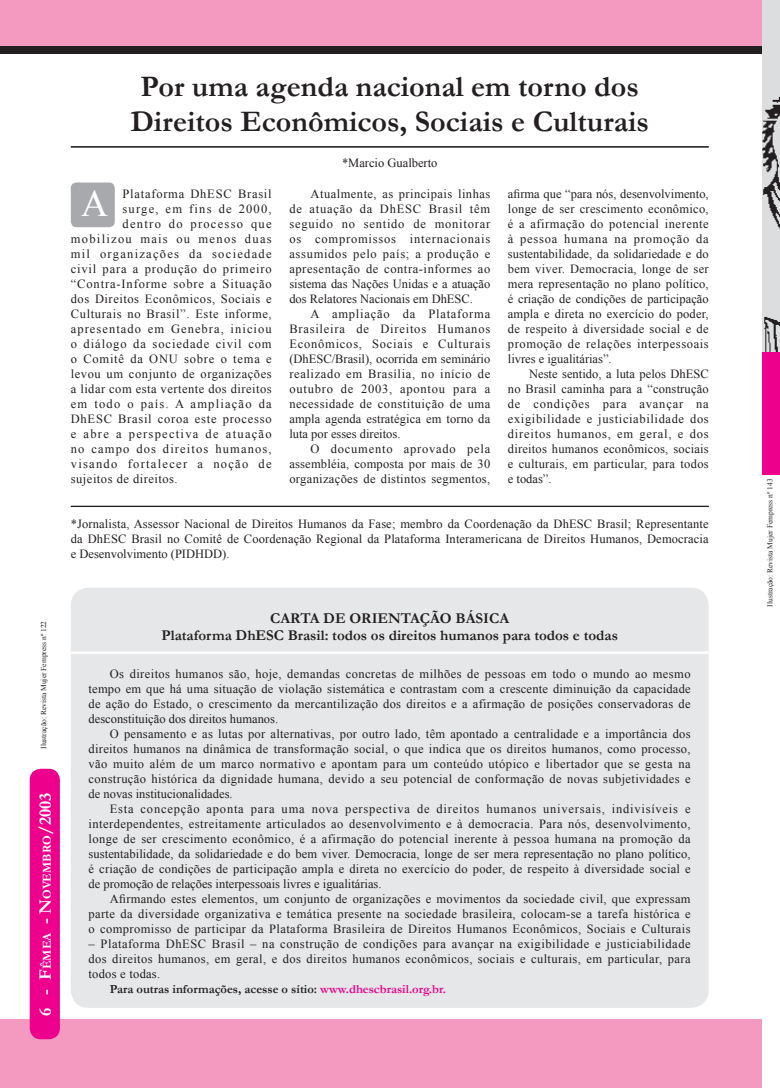
<style>
.page{position:relative;width:780px;height:1088px;background:#fff}
.page>*{position:absolute;margin:0;border:0;box-sizing:border-box;transform-origin:0 0}
.t1{font:37.5px "Times New Roman";color:#fff}
.t2{font:700 30px/35px "Garamond";color:#231f20;text-align:center}
.t3{font:700 15px/17.5px "Garamond";color:#231f20;text-align:center}
.t4{font:12.5px/15px "Times New Roman";letter-spacing:.035em;color:#231f20;text-align:justify}
.t5{font:12.5px "Times New Roman";letter-spacing:.1em;color:#231f20}
.t6{font:700 12.5px "Garamond";color:#231f20}
.t7{font:12.5px "Times New Roman";letter-spacing:.065em;color:#231f20}
.t8{font:12.5px "Times New Roman";letter-spacing:.06em;color:#231f20}
.t9{font:12.5px "Times New Roman";letter-spacing:.095em;color:#231f20}
.t10{font:12.5px "Times New Roman";letter-spacing:.07em;color:#231f20}
.t11{font:12.5px "Times New Roman";letter-spacing:.085em;color:#231f20}
.t12{font:12.5px "Times New Roman";letter-spacing:.075em;color:#231f20}
.t13{font:12.5px "Times New Roman";letter-spacing:.09em;color:#231f20}
.t14{font:12.5px "Times New Roman";letter-spacing:.105em;color:#231f20}
.t15{font:12.5px "Times New Roman";color:#231f20}
.t16{font:700 12.25px "Garamond";color:#fff}
.t17{font:7.5px "Times New Roman";color:#231f20}
.s1{font-size:17.5px}
.s2{color:#ec008c}
</style>
<div class="page">
<div style="left:762px;top:0;width:18px;height:369px;background:#dcddde"></div>
<img style="left:762px;top:96px;width:18px;height:256px">
<div style="left:762px;top:352px;width:18px;height:123px;background:#ec008c"></div>
<div style="left:0;top:0;width:762px;height:1087px;background:#f49ac1"></div>
<div style="left:0;top:48px;width:762px;height:970px;background:#fff"></div>
<div style="left:71px;top:587px;width:638px;height:420px;background:#e6e7e8;border-radius:18px"></div>
<div style="left:71px;top:182px;width:44px;height:45px;background:#a7a9ac;border-radius:6px"></div>
<div style="left:0;top:46px;width:762px;height:8px;background:#231f20"></div>
<hr style="left:71px;top:506px;width:638px;height:1px;background:#231f20">
<hr style="left:71px;top:651px;width:638px;height:3px;background:#fff">
<hr style="left:71px;top:146px;width:638px;height:1px;background:#231f20">
<div style="left:30px;top:768px;width:30px;height:271px;background:#ec008c;border-radius:11px"></div>
<h2 class="t2" style="left:131px;top:70px;width:520px">Por uma agenda nacional em torno dos<br>Direitos Econômicos, Sociais e Culturais</h2>
<p class="t8" style="left:123px;top:186px;width:151px">Plataforma DhESC Brasil</p>
<p class="t9" style="left:123px;top:201px;width:151px">surge, em fins de 2000,</p>
<p class="t14" style="left:123px;top:216px;width:151px">dentro do processo que</p>
<p class="t5" style="left:71px;top:231px;width:202px">mobilizou mais ou menos duas</p>
<p class="t5" style="left:71px;top:246px;width:202px">mil organizações da sociedade</p>
<p class="t7" style="left:71px;top:261px;width:202px">civil para a produção do primeiro</p>
<p class="t10" style="left:71px;top:276px;width:202px">“Contra-Informe sobre a Situação</p>
<p class="t4" style="left:71px;top:291px;width:202px">dos Direitos Econômicos, Sociais e</p>
<p class="t4" style="left:71px;top:306px;width:202px">Culturais no Brasil”. Este informe,</p>
<p class="t11" style="left:71px;top:321px;width:202px">apresentado em Genebra, iniciou</p>
<p class="t12" style="left:71px;top:336px;width:202px">o diálogo da sociedade civil com</p>
<p class="t7" style="left:71px;top:351px;width:202px">o Comitê da ONU sobre o tema e</p>
<p class="t4" style="left:71px;top:366px;width:202px">levou um conjunto de organizações</p>
<p class="t4" style="left:71px;top:381px;width:202px">a lidar com esta vertente dos direitos</p>
<p class="t9" style="left:71px;top:396px;width:202px">em todo o país. A ampliação da</p>
<p class="t8" style="left:71px;top:411px;width:202px">DhESC Brasil coroa este processo</p>
<p class="t5" style="left:71px;top:426px;width:202px">e abre a perspectiva de atuação</p>
<p class="t13" style="left:71px;top:441px;width:202px">no campo dos direitos humanos,</p>
<p class="t5" style="left:71px;top:456px;width:202px">visando fortalecer a noção de</p>
<p class="t4" style="left:71px;top:471px;width:108px">sujeitos de direitos.</p>
<h1 class="t1" style="left:81px;top:183px;width:29px">A</h1>
<p class="t15" style="left:342px;top:156px;width:97px">*Marcio Gualberto</p>
<p class="t4" style="left:289px;top:186px;width:202px;text-indent:21px">Atualmente, as principais linhas de atuação da DhESC Brasil têm seguido no sentido de monitorar os compromissos internacionais assumidos pelo país; a produção e apresentação de contra-informes ao sistema das Nações Unidas e a atuação dos Relatores Nacionais em DhESC.</p>
<p class="t4" style="left:289px;top:306px;width:202px;text-indent:21px">A ampliação da Plataforma Brasileira de Direitos Humanos Econômicos, Sociais e Culturais (DhESC/Brasil), ocorrida em seminário realizado em Brasília, no início de outubro de 2003, apontou para a necessidade de constituição de uma ampla agenda estratégica em torno da luta por esses direitos.</p>
<p class="t4" style="left:289px;top:441px;width:202px;text-indent:21px">O documento aprovado pela assembléia, composta por mais de 30 organizações de distintos segmentos,</p>
<p class="t4" style="left:508px;top:186px;width:202px">afirma que “para nós, desenvolvimento, longe de ser crescimento econômico, é a afirmação do potencial inerente à pessoa humana na promoção da sustentabilidade, da solidariedade e do bem viver. Democracia, longe de ser mera representação no plano político, é criação de condições de participação ampla e direta no exercício do poder, de respeito à diversidade social e de promoção de relações interpessoais livres e igualitárias”.</p>
<p class="t4" style="left:508px;top:366px;width:202px;text-indent:21px">Neste sentido, a luta pelos DhESC no Brasil caminha para a “construção de condições para avançar na exigibilidade e justiciabilidade dos direitos humanos, em geral, e dos direitos humanos econômicos, sociais e culturais, em particular, para todos e todas”.</p>
<p class="t4" style="left:71px;top:516px;width:639px">*Jornalista, Assessor Nacional de Direitos Humanos da Fase; membro da Coordenação da DhESC Brasil; Representante da DhESC Brasil no Comitê de Coordenação Regional da Plataforma Interamericana de Direitos Humanos, Democracia e Desenvolvimento (PIDHDD).</p>
<p class="t17" style="left:40px;top:749px;width:129px;rotate:-90deg">Ilustração: Revista Mujer Fempress nº 122</p>
<p class="t16" style="left:40px;top:1013px;width:219px;rotate:-90deg"><span class="s1">6 - F</span>ÊMEA <span class="s1">- S</span>ETEMBRO<span class="s1">/2003</span></p>
<p class="t16" style="left:40px;top:923px;width:90px;rotate:-90deg"><span class="s1">- N</span>OVEMBRO</p>
<p class="t3" style="left:162px;top:609px;width:458px">CARTA DE ORIENTAÇÃO BÁSICA<br>Plataforma DhESC Brasil: todos os direitos humanos para todos e todas</p>
<p class="t4" style="left:89px;top:666px;width:604px;text-indent:21px">Os direitos humanos são, hoje, demandas concretas de milhões de pessoas em todo o mundo ao mesmo tempo em que há uma situação de violação sistemática e contrastam com a crescente diminuição da capacidade de ação do Estado, o crescimento da mercantilização dos direitos e a afirmação de posições conservadoras de desconstituição dos direitos humanos.</p>
<p class="t4" style="left:89px;top:726px;width:604px;text-indent:21px">O pensamento e as lutas por alternativas, por outro lado, têm apontado a centralidade e a importância dos direitos humanos na dinâmica de transformação social, o que indica que os direitos humanos, como processo, vão muito além de um marco normativo e apontam para um conteúdo utópico e libertador que se gesta na construção histórica da dignidade humana, devido a seu potencial de conformação de novas subjetividades e de novas institucionalidades.</p>
<p class="t4" style="left:89px;top:801px;width:604px;text-indent:21px">Esta concepção aponta para uma nova perspectiva de direitos humanos universais, indivisíveis e interdependentes, estreitamente articulados ao desenvolvimento e à democracia. Para nós, desenvolvimento, longe de ser crescimento econômico, é a afirmação do potencial inerente à pessoa humana na promoção da sustentabilidade, da solidariedade e do bem viver. Democracia, longe de ser mera representação no plano político, é criação de condições de participação ampla e direta no exercício do poder, de respeito à diversidade social e de promoção de relações interpessoais livres e igualitárias.</p>
<p class="t4" style="left:89px;top:891px;width:604px;text-indent:21px">Afirmando estes elementos, um conjunto de organizações e movimentos da sociedade civil, que expressam parte da diversidade organizativa e temática presente na sociedade brasileira, colocam-se a tarefa histórica e o compromisso de participar da Plataforma Brasileira de Direitos Humanos Econômicos, Sociais e Culturais</p>
<p class="t4" style="left:89px;top:936px;width:604px">– Plataforma DhESC Brasil – na construção de condições para avançar na exigibilidade e justiciabilidade dos direitos humanos, em geral, e dos direitos humanos econômicos, sociais e culturais, em particular, para todos e todas.</p>
<p class="t6" style="left:110px;top:982px;width:338px">Para outras informações, acesse o sítio: <span class="s2">www.dhescbrasil.org.br.</span></p>
<p class="t17" style="left:766px;top:606px;width:129px;rotate:-90deg">Ilustração: Revista Mujer Fempress nº 143</p>
</div>
